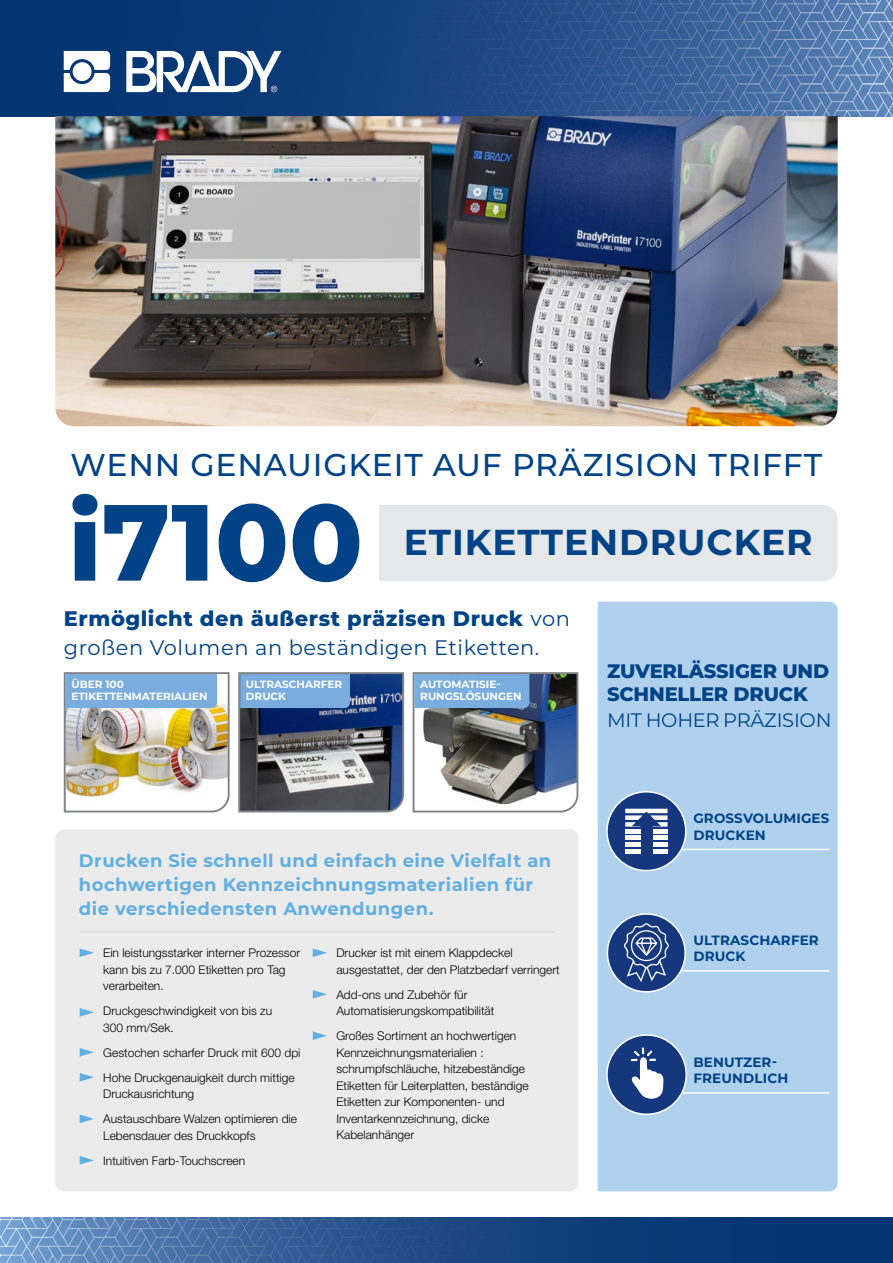
<style>
.page{position:relative;width:893px;height:1263px;background:#fff}
.page>*{position:absolute;margin:0;border:0;box-sizing:border-box;transform-origin:0 0}
.t1{font:800 108px "Montserrat";color:#014386}
.t2{font:700 36px "Montserrat";letter-spacing:.025em;color:#014386}
.t3{font:500 31.5px "Montserrat";letter-spacing:.025em;color:#014386}
.t4{font:21px/28.5px "Montserrat";letter-spacing:.025em;color:#014386}
.t5{font:800 19.5px/23.4px "Montserrat";letter-spacing:-.01em;color:#014386}
.t6{font:19.5px "Montserrat";letter-spacing:-.015em;color:#014386}
.t7{font:700 18px/24px "Montserrat";letter-spacing:.025em;color:#61aee1}
.t8{font:700 13.5px/16.2px "Montserrat";letter-spacing:.01em;color:#014386}
.t9{font:300 12px/16.5px "Helvetica Neue LT Pro";color:#000}
.t10{font:700 10.5px/12.6px "Montserrat";color:#fff}
.s1{font-weight:800}
</style>
<div class="page">
<svg style="left:0;top:0;width:893px;height:116px;background:#30588f"></svg>
<svg style="left:0;top:1217px;width:893px;height:46px;background:#2b568e"></svg>
<div style="left:55px;top:829px;width:523px;height:362px;background:#ebebec;border-radius:9px"></div>
<div style="left:598px;top:602px;width:240px;height:589px;background:#afd1ee"></div>
<hr style="left:80px;top:931px;width:474px;height:1px;background:#d1d3d4">
<svg style="left:80px;top:948px;width:14px;height:9px"></svg>
<svg style="left:80px;top:1008px;width:14px;height:8px"></svg>
<svg style="left:80px;top:1048px;width:14px;height:8px"></svg>
<svg style="left:313px;top:948px;width:14px;height:9px"></svg>
<svg style="left:313px;top:990px;width:14px;height:8px"></svg>
<svg style="left:313px;top:1031px;width:14px;height:9px"></svg>
<svg style="left:80px;top:1073px;width:14px;height:8px"></svg>
<div style="left:379px;top:505px;width:459px;height:76px;background:#e6e7e8"></div>
<svg style="left:80px;top:1114px;width:14px;height:9px"></svg>
<svg style="left:80px;top:1156px;width:14px;height:8px"></svg>
<hr style="left:671px;top:849px;width:158px;height:1px;background:#fff">
<hr style="left:671px;top:970px;width:158px;height:2px;background:#fff">
<hr style="left:669px;top:1092px;width:160px;height:1px;background:#fff">
<div style="left:606px;top:1034px;width:81px;height:81px;background:#14377d;border:2px solid #fff;border-radius:50%"></div>
<svg style="left:631px;top:1047px;width:33px;height:52px"></svg>
<div style="left:606px;top:791px;width:80px;height:80px;background:#14377d;border:2px solid #fff;border-radius:50%"></div>
<div style="left:625px;top:849px;width:15px;height:5px;background:#fff"></div>
<div style="left:653px;top:849px;width:14px;height:5px;background:#fff"></div>
<div style="left:625px;top:842px;width:15px;height:5px;background:#fff"></div>
<div style="left:653px;top:842px;width:14px;height:5px;background:#fff"></div>
<hr style="left:625px;top:836px;width:15px;height:4px;background:#fff">
<hr style="left:653px;top:836px;width:14px;height:4px;background:#fff">
<hr style="left:625px;top:829px;width:15px;height:4px;background:#fff">
<hr style="left:653px;top:829px;width:14px;height:4px;background:#fff">
<svg style="left:625px;top:809px;width:42px;height:18px"></svg>
<div style="left:607px;top:913px;width:79px;height:79px;background:#14377d;border:2px solid #fff;border-radius:50%"></div>
<svg style="left:624px;top:923px;width:45px;height:59px"></svg>
<img style="left:63px;top:672px;width:167px;height:141px">
<svg style="left:238px;top:672px;width:167px;height:141px;background:#5d6c86"></svg>
<img style="left:412px;top:672px;width:167px;height:141px">
<img style="left:55px;top:116px;width:783px;height:310px">
<h3 class="t3" style="left:71px;top:443px;width:753px">WENN GENAUIGKEIT AUF PRÄZISION TRIFFT</h3>
<h1 class="t1" style="left:68px;top:463px;width:296px">i7100</h1>
<h2 class="t2" style="left:404px;top:516px;width:410px">ETIKETTENDRUCKER</h2>
<h3 class="t4" style="left:64px;top:604px;width:507px"><span class="s1">Ermöglicht den äußerst präzisen Druck</span> von großen Volumen an beständigen Etiketten.</h3>
<p class="t10" style="left:71px;top:677px;width:138px">ÜBER 100<br>ETIKETTENMATERIALIEN</p>
<p class="t10" style="left:246px;top:677px;width:98px">ULTRASCHARFER<br>DRUCK</p>
<p class="t10" style="left:420px;top:677px;width:103px">AUTOMATISIE-<br>RUNGSLÖSUNGEN</p>
<h3 class="t7" style="left:79px;top:848px;width:474px">Drucken Sie schnell und einfach eine Vielfalt an hochwertigen Kennzeichnungsmaterialien für die verschiedensten Anwendungen.</h3>
<p class="t9" style="left:103px;top:944px;width:198px">Ein leistungsstarker interner Prozessor kann bis zu 7.000 Etiketten pro Tag verarbeiten.</p>
<p class="t9" style="left:103px;top:1002px;width:170px">Druckgeschwindigkeit von bis zu<br>300 mm/Sek.</p>
<p class="t9" style="left:103px;top:1039px;width:199px;line-height:25px">Gestochen scharfer Druck mit 600 dpi<br>Hohe Druckgenauigkeit durch mittige</p>
<p class="t9" style="left:103px;top:1081px;width:195px;line-height:25px">Druckausrichtung<br>Austauschbare Walzen optimieren die</p>
<p class="t9" style="left:103px;top:1122px;width:154px;line-height:25px">Lebensdauer des Druckkopfs<br>Intuitiven Farb-Touchscreen</p>
<p class="t9" style="left:336px;top:944px;width:225px">Drucker ist mit einem Klappdeckel ausgestattet, der den Platzbedarf verringert</p>
<p class="t9" style="left:336px;top:986px;width:159px">Add-ons und Zubehör für<br>Automatisierungskompatibilität</p>
<p class="t9" style="left:336px;top:1027px;width:194px">Großes Sortiment an hochwertigen<br>Kennzeichnungsmaterialien : schrumpfschläuche, hitzebeständige<br>Etiketten für Leiterplatten, beständige<br>Etiketten zur Komponenten- und<br>Inventarkennzeichnung, dicke<br>Kabelanhänger</p>
<h3 class="t5" style="left:607px;top:658px;width:224px">ZUVERLÄSSIGER UND<br>SCHNELLER DRUCK</h3>
<h3 class="t6" style="left:607px;top:707px;width:226px">MIT HOHER PRÄZISION</h3>
<p class="t8" style="left:693px;top:810px;width:137px">GROSSVOLUMIGES<br>DRUCKEN</p>
<p class="t8" style="left:693px;top:931px;width:127px">ULTRASCHARFER<br>DRUCK</p>
<p class="t8" style="left:693px;top:1053px;width:96px">BENUTZER-<br>FREUNDLICH</p>
</div>
